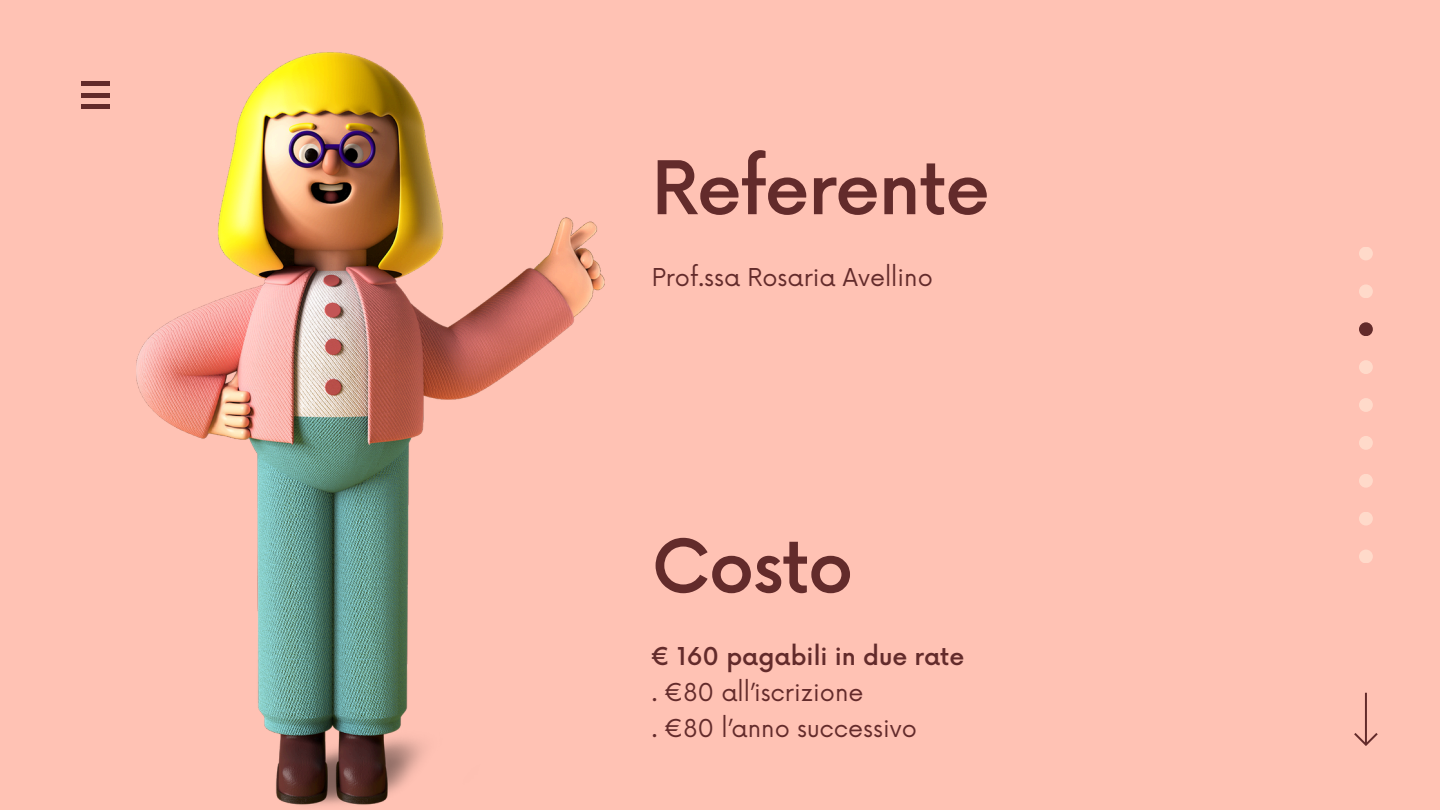
<style>
.page{position:relative;width:1440px;height:810px;background:#ffc2b4}
.page>*{position:absolute;margin:0;border:0;box-sizing:border-box;transform-origin:0 0}
.t1{font:500 72px "Now";letter-spacing:-.02em;color:#632b2b}
.t2{font:24px/36px "Now";color:#632b2b}
.t3{font:500 24px "Now";color:#632b2b}
</style>
<div class="page">
<img style="left:136px;top:53px;width:469px;height:752px">
<div style="left:1359px;top:247px;width:14px;height:13px;background:#ffdaca;border-radius:50%"></div>
<div style="left:1359px;top:284px;width:14px;height:14px;background:#ffdaca;border-radius:50%"></div>
<div style="left:1359px;top:322px;width:14px;height:14px;background:#632b2b;border-radius:50%"></div>
<div style="left:1359px;top:360px;width:14px;height:14px;background:#ffdaca;border-radius:50%"></div>
<div style="left:1359px;top:398px;width:14px;height:14px;background:#ffdaca;border-radius:50%"></div>
<div style="left:1359px;top:436px;width:14px;height:14px;background:#ffdaca;border-radius:50%"></div>
<div style="left:1359px;top:474px;width:14px;height:14px;background:#ffdaca;border-radius:50%"></div>
<div style="left:1359px;top:512px;width:14px;height:14px;background:#ffdaca;border-radius:50%"></div>
<div style="left:1359px;top:550px;width:14px;height:13px;background:#ffdaca;border-radius:50%"></div>
<svg style="left:1354px;top:693px;width:24px;height:53px"></svg>
<div style="left:82px;top:81px;width:28px;height:5px;background:#632b2b"></div>
<hr style="left:82px;top:93px;width:28px;height:4px;background:#632b2b">
<hr style="left:82px;top:105px;width:28px;height:4px;background:#632b2b">
<h1 class="t1" style="left:652px;top:149px;width:340px">Referente</h1>
<p class="t2" style="left:652px;top:260px;width:283px">Prof.ssa Rosaria Avellino</p>
<h1 class="t1" style="left:652px;top:528px;width:203px">Costo</h1>
<p class="t3" style="left:652px;top:643px;width:314px">€ 160 pagabili in due rate</p>
<p class="t2" style="left:652px;top:675px;width:267px">. €80 all’iscrizione<br>. €80 l’anno successivo</p>
</div>
